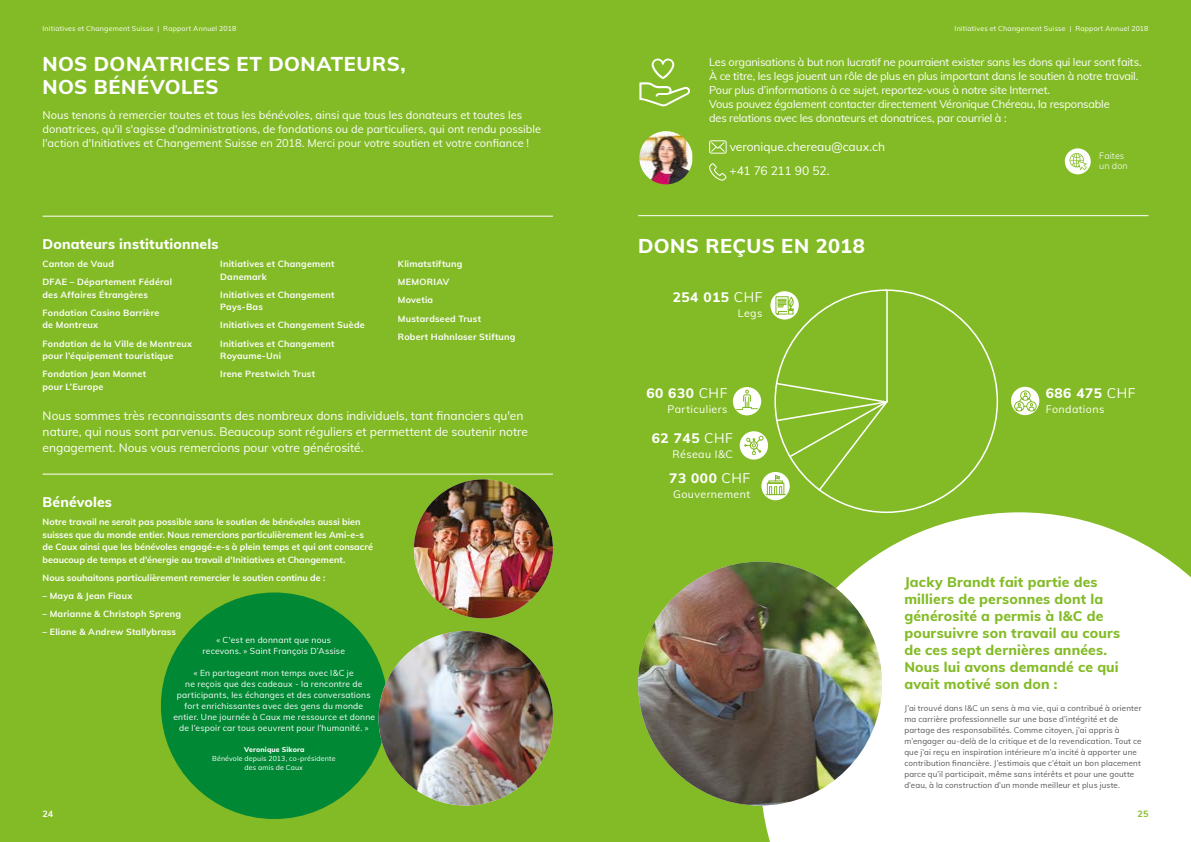
<style>
.page{position:relative;width:1191px;height:842px;background:#fff}
.page>*{position:absolute;margin:0;border:0;box-sizing:border-box;transform-origin:0 0}
.t1{font:800 20px/23px "Muli";letter-spacing:.025em;color:#fff}
.t2{font:800 14px/17px "Muli";letter-spacing:.01em;color:#83bb26}
.t3{font:800 14px "Muli";letter-spacing:.01em;color:#fff}
.t4{font:800 13.7px "Muli";letter-spacing:.04em;color:#fff}
.t5{font:12px/16px "Muli";color:#fff}
.t6{font:11px/14px "Muli";letter-spacing:-.015em;color:#fff}
.t7{font:10.6px "Muli";letter-spacing:.04em;color:#fff}
.t8{font:700 9px/18.2px "Muli";letter-spacing:.02em;color:#fff}
.t9{font:700 9px/12.5px "Muli";color:#fff}
.t10{font:300 9px/10px "Muli";letter-spacing:.01em;color:#fff}
.t11{font:700 9px "Muli";color:#83bb26}
.t12{font:8.5px/11px "Muli";letter-spacing:.025em;color:#fff;text-align:center}
.t13{font:8px/11px "Muli";letter-spacing:.015em;color:#575756}
.t14{font:7px/9px "Muli";letter-spacing:.03em;color:#fff;text-align:center}
.t15{font:800 7px "Muli";letter-spacing:.025em;color:#fff}
.s1{font-weight:400}
</style>
<div class="page">
<div style="left:595px;top:0;width:596px;height:842px;background:#83bb26"></div>
<div style="left:0;top:0;width:595px;height:842px;background:#83bb26"></div>
<hr style="left:43px;top:216px;width:510px;height:1px;background:#fff">
<img style="left:414px;top:479px;width:139px;height:139px;border-radius:70px">
<hr style="left:638px;top:215px;width:510px;height:1px;background:#fff">
<hr style="left:43px;top:474px;width:510px;height:1px;background:#fff">
<svg style="left:760px;top:512px;width:431px;height:330px;fill:#fff"></svg>
<svg style="left:1011px;top:387px;width:28px;height:28px"></svg>
<svg style="left:1014px;top:390px;width:22px;height:21px"></svg>
<div style="left:733px;top:387px;width:28px;height:28px;background:#fff;border-radius:50%"></div>
<svg style="left:736px;top:289px;width:261px;height:223px"></svg>
<img style="left:638px;top:562px;width:244px;height:243px;border-radius:122px">
<div style="left:161px;top:592px;width:227px;height:227px;background:#008834;border-radius:50%"></div>
<img style="left:378px;top:631px;width:175px;height:174px;border-radius:87px">
<svg style="left:639px;top:59px;width:51px;height:47px"></svg>
<svg style="left:1064px;top:148px;width:26px;height:26px"></svg>
<svg style="left:1068px;top:153px;width:18px;height:17px"></svg>
<svg style="left:709px;top:140px;width:17px;height:14px"></svg>
<svg style="left:709px;top:163px;width:17px;height:18px"></svg>
<img style="left:639px;top:131px;width:53px;height:53px">
<p class="t14" style="left:43px;top:23px;width:195px">Initiatives et Changement Suisse | Rapport Annuel 2018</p>
<p class="t14" style="left:954px;top:23px;width:195px">Initiatives et Changement Suisse | Rapport Annuel 2018</p>
<h1 class="t1" style="left:43px;top:51px;width:365px">NOS DONATRICES ET DONATEURS,<br>NOS BÉNÉVOLES</h1>
<p class="t6" style="left:43px;top:108px;width:500px">Nous tenons à remercier toutes et tous les bénévoles, ainsi que tous les donateurs et toutes les donatrices, qu'il s'agisse d'administrations, de fondations ou de particuliers, qui ont rendu possible l'action d'Initiatives et Changement Suisse en 2018. Merci pour votre soutien et votre confiance !</p>
<p class="t6" style="left:709px;top:55px;width:434px">Les organisations à but non lucratif ne pourraient exister sans les dons qui leur sont faits.<br>À ce titre, les legs jouent un rôle de plus en plus important dans le soutien à notre travail.<br>Pour plus d’informations à ce sujet, reportez-vous à notre site Internet.<br>Vous pouvez également contacter directement Véronique Chéreau, la responsable<br>des relations avec les donateurs et donatrices, par courriel à :</p>
<p class="t10" style="left:1099px;top:151px;width:30px">Faites un don</p>
<p class="t5" style="left:729px;top:134px;width:157px;line-height:24px">veronique.chereau@caux.ch +41 76 211 90 52.</p>
<p class="t3" style="left:43px;top:233px;width:177px">Donateurs institutionnels</p>
<p class="t8" style="left:43px;top:254px;width:131px">Canton de Vaud<br>DFAE – Département Fédéral</p>
<p class="t8" style="left:43px;top:285px;width:118px">des Affaires Étrangères<br>Fondation Casino Barrière</p>
<p class="t8" style="left:43px;top:316px;width:151px">de Montreux<br>Fondation de la Ville de Montreux</p>
<p class="t8" style="left:43px;top:346px;width:132px">pour l’équipement touristique<br>Fondation Jean Monnet</p>
<p class="t8" style="left:43px;top:377px;width:63px">pour L’Europe</p>
<p class="t8" style="left:220px;top:257px;width:116px;line-height:12.5px">Initiatives et Changement<br>Danemark</p>
<p class="t8" style="left:220px;top:288px;width:116px;line-height:12.5px">Initiatives et Changement<br>Pays-Bas</p>
<p class="t8" style="left:220px;top:316px;width:146px">Initiatives et Changement Suède<br>Initiatives et Changement</p>
<p class="t8" style="left:220px;top:346px;width:96px">Royaume-Uni<br>Irene Prestwich Trust</p>
<p class="t8" style="left:398px;top:254px;width:119px">Klimatstiftung<br>MEMORIAV<br>Movetia<br>Mustardseed Trust<br>Robert Hahnloser Stiftung</p>
<p class="t5" style="left:43px;top:407px;width:487px">Nous sommes très reconnaissants des nombreux dons individuels, tant financiers qu'en nature, qui nous sont parvenus. Beaucoup sont réguliers et permettent de soutenir notre engagement. Nous vous remercions pour votre générosité.</p>
<p class="t3" style="left:43px;top:492px;width:71px">Bénévoles</p>
<p class="t9" style="left:43px;top:515px;width:332px">Notre travail ne serait pas possible sans le soutien de bénévoles aussi bien suisses que du monde entier. Nous remercions particulièrement les Ami-e-s de Caux ainsi que les bénévoles engagé-e-s à plein temps et qui ont consacré beaucoup de temps et d'énergie au travail d'Initiatives et Changement.</p>
<p class="t9" style="left:43px;top:571px;width:284px">Nous souhaitons particulièrement remercier le soutien continu de :</p>
<p class="t8" style="left:43px;top:586px;width:91px">– Maya &amp; Jean Fiaux</p>
<p class="t8" style="left:43px;top:604px;width:140px">– Marianne &amp; Christoph Spreng</p>
<p class="t8" style="left:43px;top:623px;width:135px">– Eliane &amp; Andrew Stallybrass</p>
<p class="t12" style="left:203px;top:634px;width:144px">« C'est en donnant que nous recevons. » Saint François D’Assise</p>
<p class="t12" style="left:173px;top:667px;width:203px">« En partageant mon temps avec I&amp;C je<br>ne reçois que des cadeaux - la rencontre de participants, les échanges et des conversations fort enrichissantes avec des gens du monde entier. Une journée à Caux me ressource et donne de l’espoir car tous oeuvrent pour l’humanité. »</p>
<p class="t15" style="left:244px;top:744px;width:62px">Veronique Sikora</p>
<p class="t14" style="left:212px;top:753px;width:125px">Bénévole depuis 2013, co-présidente des amis de Caux</p>
<h1 class="t1" style="left:638px;top:233px;width:228px">DONS REÇUS EN 2018</h1>
<p class="t4" style="left:672px;top:287px;width:91px">254 015 <span class="s1">CHF</span></p>
<p class="t7" style="left:738px;top:306px;width:26px">Legs</p>
<p class="t4" style="left:646px;top:383px;width:82px">60 630 <span class="s1">CHF</span></p>
<p class="t7" style="left:667px;top:402px;width:61px">Particuliers</p>
<p class="t4" style="left:652px;top:428px;width:82px">62 745 <span class="s1">CHF</span></p>
<p class="t7" style="left:672px;top:446px;width:62px">Réseau I&amp;C</p>
<p class="t4" style="left:669px;top:468px;width:82px">73 000 <span class="s1">CHF</span></p>
<p class="t7" style="left:673px;top:487px;width:79px">Gouvernement</p>
<p class="t4" style="left:1045px;top:383px;width:91px">686 475 <span class="s1">CHF</span></p>
<p class="t7" style="left:1045px;top:401px;width:60px">Fondations</p>
<p class="t2" style="left:904px;top:572px;width:217px">Jacky Brandt fait partie des milliers de personnes dont la générosité a permis à I&amp;C de poursuivre son travail au cours de ces sept dernières années.<br>Nous lui avons demandé ce qui avait motivé son don :</p>
<p class="t13" style="left:904px;top:702px;width:239px">J’ai trouvé dans I&amp;C un sens à ma vie, qui a contribué à orienter ma carrière professionnelle sur une base d’intégrité et de partage des responsabilités. Comme citoyen, j’ai appris à m’engager au-delà de la critique et de la revendication. Tout ce que j’ai reçu en inspiration intérieure m’a incité à apporter une contribution financière. J’estimais que c’était un bon placement parce qu’il participait, même sans intérêts et pour une goutte d’eau, à la construction d’un monde meilleur et plus juste.</p>
<p class="t8" style="left:43px;top:804px;width:12px">24</p>
<p class="t11" style="left:1137px;top:807px;width:12px">25</p>
</div>
